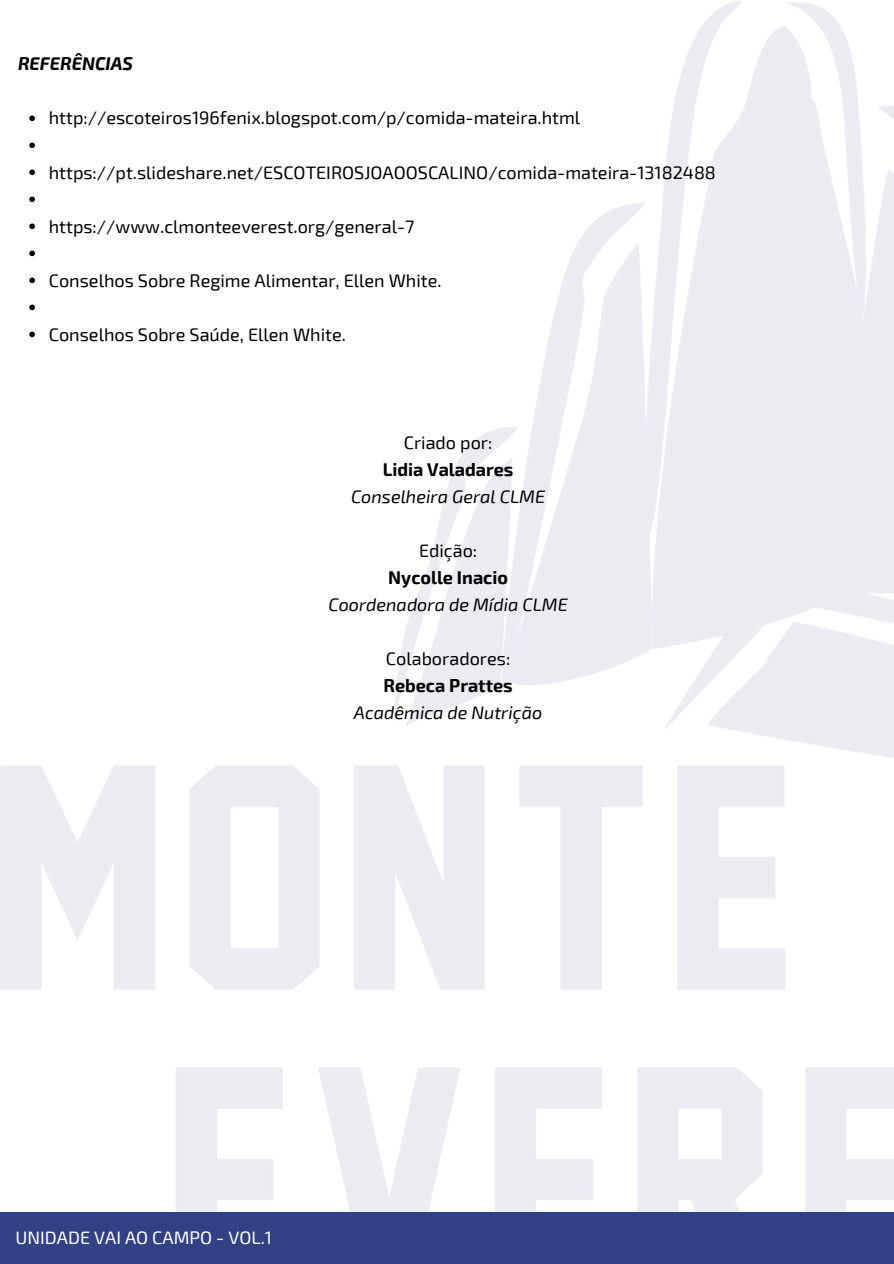
<style>
.page{position:relative;width:894px;height:1264px;background:#fff}
.page>*{position:absolute;margin:0;border:0;box-sizing:border-box;transform-origin:0 0}
.t1{font:18px "Exo 2";color:#000}
.t2{font:italic 18px "Exo 2";color:#000}
.t3{font:700 18px "Exo 2";color:#000}
.t4{font:18px "Exo 2";color:#fff}
.t5{font:italic 700 18px "Exo 2";color:#000}
</style>
<div class="page">
<div style="left:0;top:1212px;width:893px;height:51px;background:#324084"></div>
<svg style="left:29px;top:115px;width:6px;height:6px"></svg>
<svg style="left:29px;top:142px;width:6px;height:6px"></svg>
<svg style="left:29px;top:169px;width:6px;height:6px"></svg>
<svg style="left:29px;top:196px;width:6px;height:6px"></svg>
<svg style="left:29px;top:223px;width:6px;height:6px"></svg>
<svg style="left:29px;top:250px;width:6px;height:6px"></svg>
<svg style="left:29px;top:277px;width:6px;height:6px"></svg>
<svg style="left:29px;top:304px;width:6px;height:6px"></svg>
<svg style="left:29px;top:331px;width:6px;height:6px"></svg>
<p class="t5" style="left:18px;top:52px;width:116px">REFERÊNCIAS</p>
<p class="t1" style="left:49px;top:106px;width:533px">http://escoteiros196fenix.blogspot.com/p/comida-mateira.html</p>
<p class="t1" style="left:49px;top:160px;width:668px">https://pt.slideshare.net/ESCOTEIROSJOAOOSCALINO/comida-mateira-13182488</p>
<p class="t1" style="left:49px;top:214px;width:367px">https://www.clmonteeverest.org/general-7</p>
<p class="t1" style="left:49px;top:268px;width:394px">Conselhos Sobre Regime Alimentar, Ellen White.</p>
<p class="t1" style="left:49px;top:322px;width:298px">Conselhos Sobre Saúde, Ellen White.</p>
<p class="t1" style="left:403px;top:430px;width:90px">Criado por:</p>
<p class="t3" style="left:383px;top:457px;width:132px">Lidia Valadares</p>
<p class="t2" style="left:351px;top:484px;width:195px">Conselheira Geral CLME</p>
<p class="t1" style="left:419px;top:538px;width:60px">Edição:</p>
<p class="t3" style="left:388px;top:565px;width:121px">Nycolle Inacio</p>
<p class="t2" style="left:328px;top:592px;width:241px">Coordenadora de Mídia CLME</p>
<p class="t1" style="left:386px;top:646px;width:126px">Colaboradores:</p>
<p class="t3" style="left:383px;top:673px;width:131px">Rebeca Prattes</p>
<p class="t2" style="left:354px;top:700px;width:190px">Acadêmica de Nutrição</p>
<h2 class="t4" style="left:15px;top:1225px;width:258px">UNIDADE VAI AO CAMPO - VOL.1</h2>
</div>
